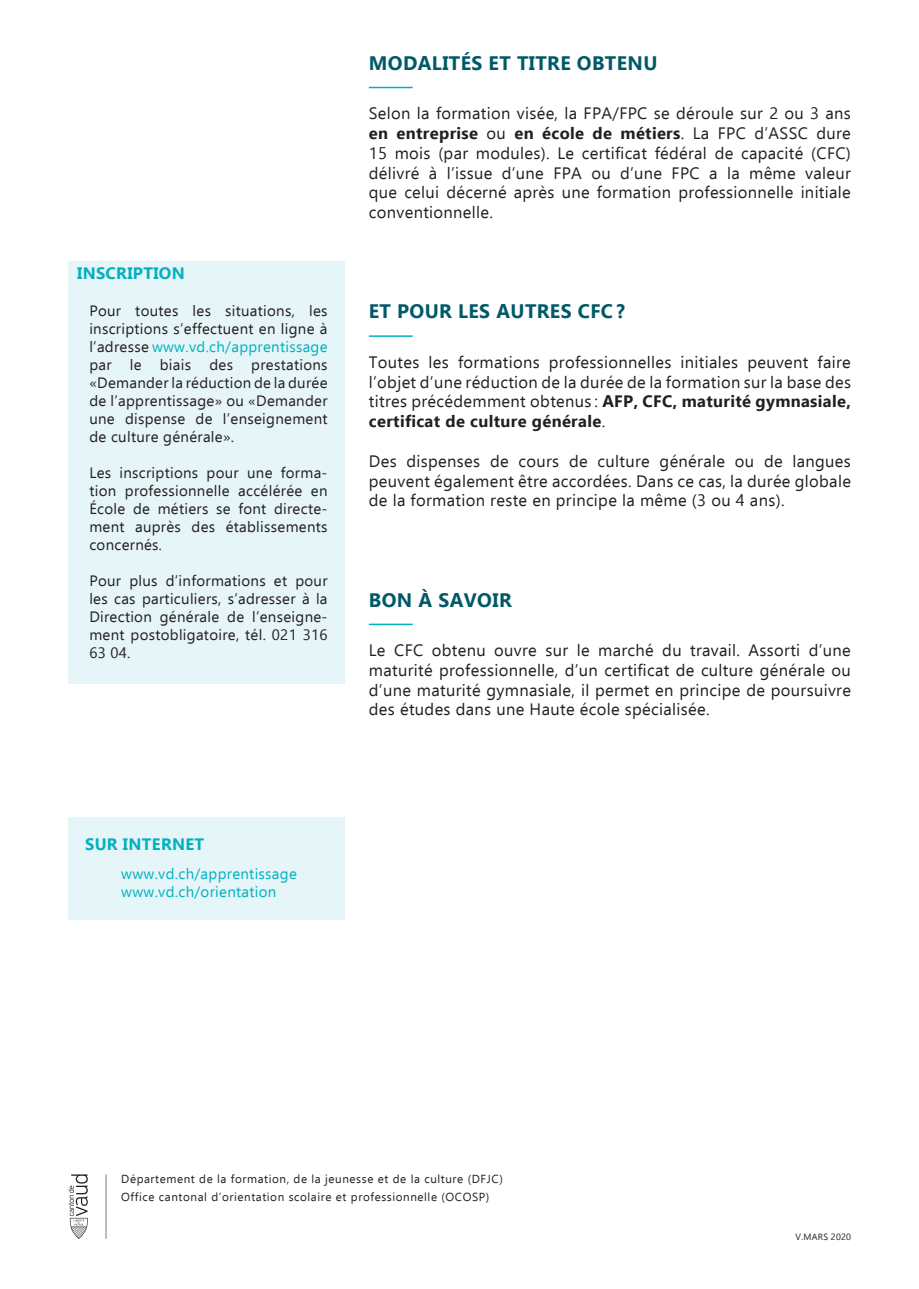
<style>
.page{position:relative;width:919px;height:1289px;background:#fff}
.page>*{position:absolute;margin:0;border:0;box-sizing:border-box;transform-origin:0 0}
.t1{font:700 19.5px "Ebrima";letter-spacing:.02em;color:#005967}
.t2{font:16.5px/19.8px "Ebrima";letter-spacing:.02em;color:#231f20;text-align:justify}
.t3{font:700 16.5px "Ebrima";letter-spacing:.02em;color:#00b1c1}
.t4{font:15px/18px "Ebrima";letter-spacing:.02em;color:#231f20;text-align:justify}
.t5{font:15px/18px "Ebrima";letter-spacing:.02em;color:#00b1c1}
.t6{font:11.7px/18.3px "Ebrima";letter-spacing:.05em;color:#231f20}
.t7{font:9px "Ebrima";letter-spacing:.02em;color:#231f20}
.s1{color:#00b1c1}
.s2{font-weight:700}
</style>
<div class="page">
<hr style="left:369px;top:87px;width:43px;height:1px;background:#00b1c1">
<hr style="left:369px;top:335px;width:43px;height:2px;background:#00b1c1">
<hr style="left:369px;top:623px;width:43px;height:2px;background:#00b1c1">
<div style="left:68px;top:817px;width:276px;height:102px;background:#e6f5f7"></div>
<svg style="left:68px;top:1174px;width:20px;height:64px"></svg>
<svg style="left:106px;top:1174px;width:1px;height:64px"></svg>
<div style="left:68px;top:261px;width:276px;height:422px;background:#e6f5f7"></div>
<p class="t3" style="left:77px;top:259px;width:109px">INSCRIPTION</p>
<p class="t4" style="left:89px;top:301px;width:240px">Pour toutes les situations, les inscriptions s’effectuent en ligne à l’adresse <span class="s1">www.vd.ch/apprentissage </span>par le biais des prestations «Demander la réduction de la durée de l’apprentissage» ou «Demander une dispense de l’enseignement de culture générale».</p>
<p class="t4" style="left:89px;top:463px;width:240px">Les inscriptions pour une forma&shy;tion professionnelle accélérée en École de métiers se font directe&shy;ment auprès des établissements concernés.</p>
<p class="t4" style="left:89px;top:571px;width:240px">Pour plus d’informations et pour les cas particuliers, s’adresser à la Direction générale de l’enseigne&shy;ment postobligatoire, tél. 021 316<br>63 04.</p>
<p class="t1" style="left:369px;top:47px;width:290px">MODALITÉS ET TITRE OBTENU</p>
<p class="t2" style="left:369px;top:103px;width:483px">Selon la formation visée, la FPA/FPC se déroule sur 2 ou 3 ans <span class="s2">en entreprise</span> ou <span class="s2">en école de métiers</span>. La FPC d’ASSC dure 15 mois (par modules). Le certificat fédéral de capacité (CFC) délivré à l’issue d’une FPA ou d’une FPC a la même valeur que celui décerné après une formation professionnelle initiale conventionnelle.</p>
<p class="t1" style="left:369px;top:296px;width:257px">ET POUR LES AUTRES CFC ?</p>
<p class="t2" style="left:369px;top:351px;width:483px">Toutes les formations professionnelles initiales peuvent faire l’objet d’une réduction de la durée de la formation sur la base des titres précédemment obtenus : <span class="s2">AFP, CFC, maturité gymnasiale, certificat de culture générale</span>.</p>
<p class="t2" style="left:369px;top:450px;width:483px">Des dispenses de cours de culture générale ou de langues peuvent également être accordées. Dans ce cas, la durée globale de la formation reste en principe la même (3 ou 4 ans).</p>
<p class="t1" style="left:369px;top:584px;width:144px">BON À SAVOIR</p>
<p class="t2" style="left:369px;top:639px;width:483px">Le CFC obtenu ouvre sur le marché du travail. Assorti d’une maturité professionnelle, d’un certificat de culture générale ou d’une maturité gymnasiale, il permet en principe de poursuivre des études dans une Haute école spécialisée.</p>
<p class="t3" style="left:85px;top:831px;width:121px">SUR INTERNET</p>
<p class="t5" style="left:121px;top:864px;width:177px">www.vd.ch/apprentissage www.vd.ch/orientation</p>
<p class="t6" style="left:121px;top:1169px;width:383px">Département de la formation, de la jeunesse et de la culture (DFJC)<br>Office cantonal d’orientation scolaire et professionnelle (OCOSP)</p>
<p class="t7" style="left:795px;top:1230px;width:57px">V.MARS 2020</p>
</div>
